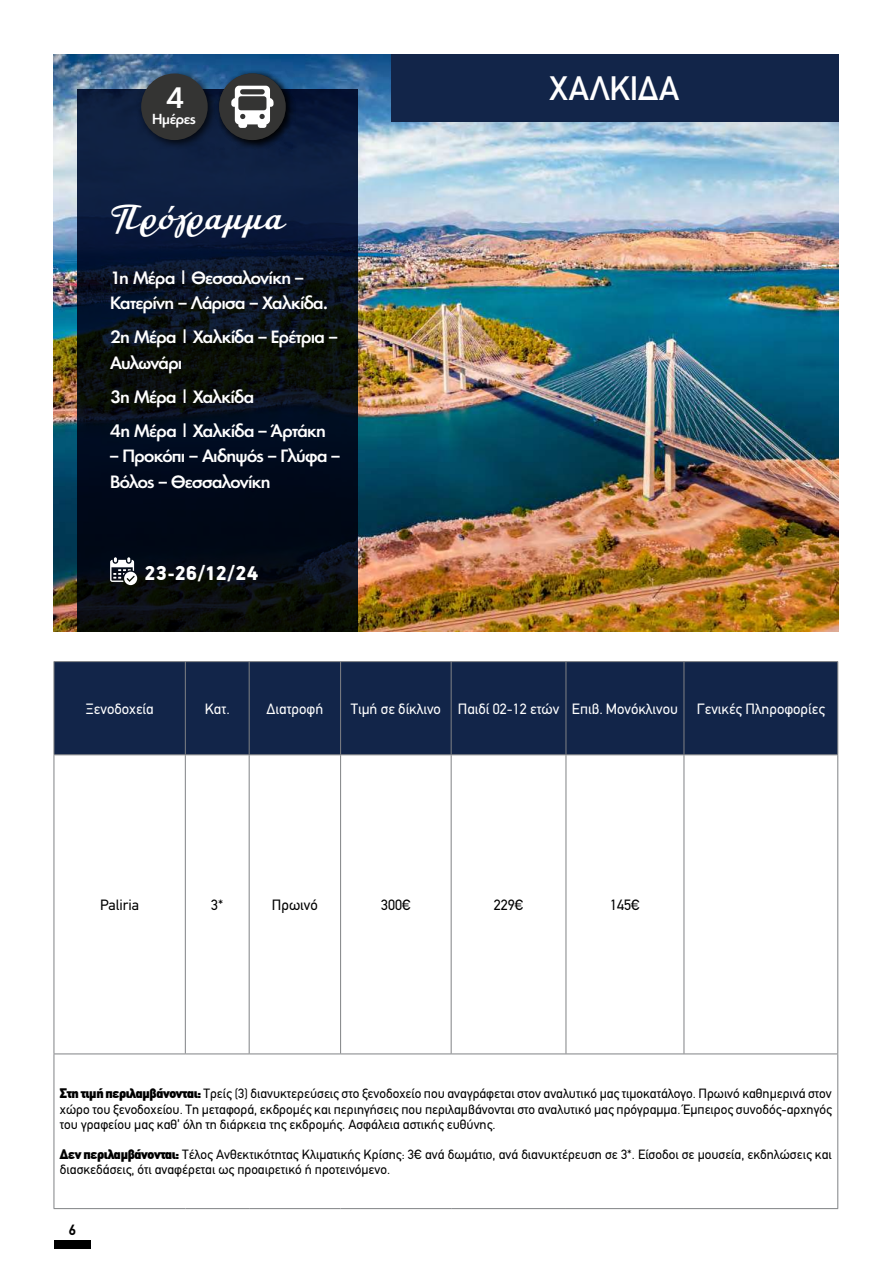
<style>
.page{position:relative;width:893px;height:1263px;background:#fff}
.page>*{position:absolute;margin:0;border:0;box-sizing:border-box;transform-origin:0 0}
.t1{font:34.5px "CF Astir";letter-spacing:.035em;color:#fff}
.t2{font:33px "CF Din";letter-spacing:.01em;color:#fff}
.t3{font:500 27px "PF Futura Neu";color:#fff}
.t4{font:900 22.5px "PF Handbook Pro";color:#fff}
.t5{font:500 16.5px/25.5px "PF Futura Neu";letter-spacing:-.045em;color:#fff}
.t6{font:15px "PF Din Text";color:#fff}
.t7{font:15px "PF Din Text";color:#000}
.t8{font:700 15px "PF Din Text";color:#000}
.t9{font:13.5px/15.5px "PF Din Text";color:#000;text-align:justify}
.t10{font:500 13.5px "PF Futura Neu";letter-spacing:-.035em;color:#fff}
.s1{font-family:"CF Din";font-weight:900}
</style>
<div class="page">
<div style="left:54px;top:1240px;width:37px;height:9px;background:#000"></div>
<img style="left:54px;top:54px;width:784px;height:577px">
<svg style="left:77px;top:89px;width:280px;height:542px;background:#071121"></svg>
<div style="left:136px;top:69px;width:81px;height:81px;background:#000;opacity:.75"></div>
<div style="left:141px;top:74px;width:67px;height:66px;background:#343433;border-radius:50%"></div>
<div style="left:391px;top:54px;width:447px;height:68px;background:#122549"></div>
<svg style="left:110px;top:557px;width:27px;height:28px"></svg>
<div style="left:214px;top:69px;width:81px;height:81px;background:#000;opacity:.75"></div>
<div style="left:219px;top:74px;width:67px;height:66px;background:#343433;border-radius:50%"></div>
<svg style="left:231px;top:86px;width:43px;height:42px"></svg>
<div style="left:55px;top:662px;width:782px;height:92px;background:#122549"></div>
<svg style="left:55px;top:755px;width:782px;height:300px"></svg>
<hr style="left:54px;top:755px;width:1px;height:298px;background:#808285">
<hr style="left:185px;top:755px;width:1px;height:298px;background:#808285">
<hr style="left:249px;top:755px;width:1px;height:298px;background:#808285">
<hr style="left:340px;top:755px;width:1px;height:298px;background:#808285">
<hr style="left:451px;top:755px;width:1px;height:298px;background:#808285">
<hr style="left:566px;top:755px;width:1px;height:298px;background:#808285">
<hr style="left:684px;top:755px;width:1px;height:298px;background:#808285">
<hr style="left:837px;top:755px;width:1px;height:298px;background:#808285">
<hr style="left:54px;top:1053px;width:131px;height:1px;background:#808285">
<hr style="left:54px;top:1054px;width:1px;height:154px;background:#808285">
<hr style="left:185px;top:1053px;width:64px;height:1px;background:#808285">
<hr style="left:249px;top:1053px;width:92px;height:1px;background:#808285">
<hr style="left:341px;top:1053px;width:110px;height:1px;background:#808285">
<hr style="left:451px;top:1053px;width:115px;height:1px;background:#808285">
<hr style="left:566px;top:1053px;width:118px;height:1px;background:#808285">
<hr style="left:684px;top:1053px;width:154px;height:1px;background:#808285">
<hr style="left:837px;top:1054px;width:1px;height:154px;background:#808285">
<hr style="left:54px;top:1208px;width:131px;height:1px;background:#808285">
<hr style="left:185px;top:1208px;width:64px;height:1px;background:#808285">
<hr style="left:249px;top:1208px;width:92px;height:1px;background:#808285">
<hr style="left:341px;top:1208px;width:110px;height:1px;background:#808285">
<hr style="left:451px;top:1208px;width:115px;height:1px;background:#808285">
<hr style="left:566px;top:1208px;width:118px;height:1px;background:#808285">
<hr style="left:684px;top:1208px;width:154px;height:1px;background:#808285">
<hr style="left:54px;top:661px;width:131px;height:1px;background:#808285">
<hr style="left:54px;top:662px;width:1px;height:92px;background:#808285">
<hr style="left:54px;top:754px;width:131px;height:1px;background:#808285">
<hr style="left:185px;top:661px;width:64px;height:1px;background:#808285">
<hr style="left:185px;top:662px;width:1px;height:92px;background:#808285">
<hr style="left:185px;top:754px;width:64px;height:1px;background:#808285">
<hr style="left:249px;top:661px;width:92px;height:1px;background:#808285">
<hr style="left:249px;top:662px;width:1px;height:92px;background:#808285">
<hr style="left:249px;top:754px;width:92px;height:1px;background:#808285">
<hr style="left:341px;top:661px;width:110px;height:1px;background:#808285">
<hr style="left:340px;top:662px;width:1px;height:92px;background:#808285">
<hr style="left:341px;top:754px;width:110px;height:1px;background:#808285">
<hr style="left:451px;top:661px;width:115px;height:1px;background:#808285">
<hr style="left:451px;top:662px;width:1px;height:92px;background:#808285">
<hr style="left:451px;top:754px;width:115px;height:1px;background:#808285">
<hr style="left:566px;top:661px;width:118px;height:1px;background:#808285">
<hr style="left:566px;top:662px;width:1px;height:92px;background:#808285">
<hr style="left:566px;top:754px;width:118px;height:1px;background:#808285">
<hr style="left:684px;top:661px;width:154px;height:1px;background:#808285">
<hr style="left:684px;top:662px;width:1px;height:92px;background:#808285">
<hr style="left:837px;top:662px;width:1px;height:92px;background:#808285">
<hr style="left:684px;top:754px;width:154px;height:1px;background:#808285">
<h3 class="t3" style="left:166px;top:80px;width:19px">4</h3>
<h2 class="t2" style="left:550px;top:70px;width:131px">ΧΑΛΚΙΔΑ</h2>
<p class="t10" style="left:152px;top:110px;width:45px">Ημέρες</p>
<h1 class="t1" style="left:110px;top:196px;width:175px">Πρόγραμμα</h1>
<p class="t5" style="left:110px;top:265px;width:220px">1η Μέρα | Θεσσαλονίκη –<br>Κατερίνη – Λάρισα – Χαλκίδα.</p>
<p class="t5" style="left:110px;top:324px;width:229px">2η Μέρα | Χαλκίδα – Ερέτρια –<br>Αυλωνάρι</p>
<p class="t5" style="left:110px;top:379px;width:217px;line-height:34px">3η Μέρα | Χαλκίδα<br>4η Μέρα | Χαλκίδα – Άρτάκη</p>
<p class="t5" style="left:110px;top:443px;width:231px">– Προκόπι – Αιδηψός – Γλύφα –<br>Βόλος – Θεσσαλονίκη</p>
<h3 class="t4" style="left:144px;top:560px;width:116px">23-26/12/24</h3>
<p class="t6" style="left:85px;top:700px;width:70px">Ξενοδοχεία</p>
<p class="t6" style="left:205px;top:700px;width:27px">Κατ.</p>
<p class="t6" style="left:267px;top:700px;width:58px">Διατροφή</p>
<p class="t6" style="left:351px;top:700px;width:329px">Τιμή σε δίκλινο Παιδί 02-12 ετών Επιβ. Μονόκλινου</p>
<p class="t6" style="left:697px;top:700px;width:129px">Γενικές Πληροφορίες</p>
<p class="t7" style="left:100px;top:896px;width:41px">Paliria</p>
<p class="t7" style="left:211px;top:896px;width:14px">3*</p>
<p class="t7" style="left:272px;top:896px;width:47px">Πρωινό</p>
<p class="t7" style="left:381px;top:896px;width:31px">300€</p>
<p class="t7" style="left:494px;top:896px;width:31px">229€</p>
<p class="t7" style="left:610px;top:896px;width:31px">145€</p>
<p class="t9" style="left:60px;top:1086px;width:773px"><span class="s1">Στη τιμή περιλαμβάνονται:</span> Τρείς (3) διανυκτερεύσεις στο ξενοδοχείο που αναγράφεται στον αναλυτικό μας τιμοκατάλογο. Πρωινό καθημερινά στον χώρο του ξενοδοχείου. Τη μεταφορά, εκδρομές και περιηγήσεις που περιλαμβάνονται στο αναλυτικό μας πρόγραμμα. Έμπειρος συνοδός-αρχηγός του γραφείου μας καθ’ όλη τη διάρκεια της εκδρομής. Ασφάλεια αστικής ευθύνης.</p>
<p class="t9" style="left:60px;top:1146px;width:773px"><span class="s1">Δεν περιλαμβάνονται:</span> Τέλος Ανθεκτικότητας Κλιματικής Κρίσης: 3€ ανά δωμάτιο, ανά διανυκτέρευση σε 3*. Είσοδοι σε μουσεία, εκδηλώσεις και διασκεδάσεις, ότι αναφέρεται ως προαιρετικό ή προτεινόμενο.</p>
<p class="t8" style="left:69px;top:1221px;width:9px">6</p>
</div>
